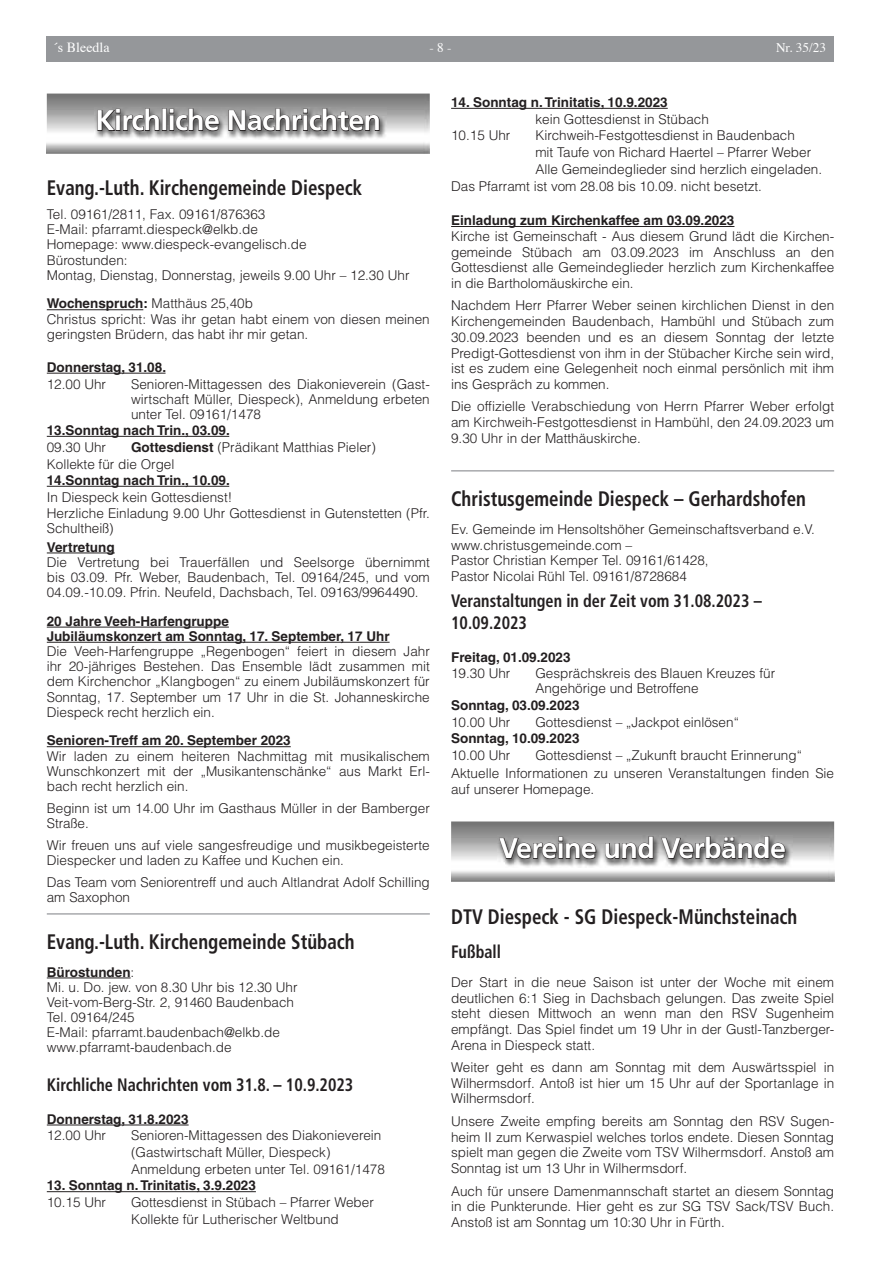
<style>
.page{position:relative;width:881px;height:1263px;background:#fff}
.page>*{position:absolute;margin:0;border:0;box-sizing:border-box;transform-origin:0 0}
.t1{font:700 28.5px "Frutiger LT";letter-spacing:-.02em;color:#fff}
.t2{font:700 condensed 21px "Frutiger LT";color:#231f20;scale:.9 1}
.t3{font:700 condensed 18px/21.8px "Frutiger LT";color:#231f20;scale:.9 1}
.t4{font:13.95px "Times";color:#fff}
.t5{font:300 13.5px/15.8px "Helvetica LT";color:#231f20}
.t6{font:700 13.5px/15.1px "Helvetica LT";color:#231f20}
.t7{font:13.2px "Times";color:#fff}
.s1{font-weight:700}
</style>
<div class="page">
<div style="left:47px;top:36px;width:786px;height:26px;background:#95979a"></div>
<hr style="left:451px;top:226px;width:283px;height:1px;background:#231f20">
<hr style="left:451px;top:470px;width:382px;height:2px;background:#a8a9ad">
<hr style="left:451px;top:108px;width:216px;height:1px;background:#231f20">
<img style="left:497px;top:835px;width:294px;height:32px">
<svg style="left:498px;top:836px;width:98px;height:23px;background:#757575"></svg>
<svg style="left:604px;top:836px;width:49px;height:23px"></svg>
<svg style="left:660px;top:836px;width:125px;height:23px;background:#727172"></svg>
<hr style="left:47px;top:309px;width:96px;height:1px;background:#231f20">
<hr style="left:47px;top:553px;width:68px;height:1px;background:#231f20">
<hr style="left:47px;top:627px;width:182px;height:1px;background:#231f20">
<hr style="left:47px;top:642px;width:342px;height:1px;background:#231f20">
<hr style="left:47px;top:746px;width:243px;height:1px;background:#231f20">
<hr style="left:47px;top:913px;width:382px;height:2px;background:#a8a9ad">
<hr style="left:47px;top:977px;width:83px;height:1px;background:#231f20">
<img style="left:95px;top:108px;width:291px;height:31px">
<svg style="left:97px;top:108px;width:122px;height:23px;background:#706f6f"></svg>
<svg style="left:228px;top:108px;width:152px;height:23px;background:#727172"></svg>
<hr style="left:47px;top:373px;width:118px;height:1px;background:#231f20">
<hr style="left:47px;top:436px;width:182px;height:1px;background:#231f20">
<hr style="left:47px;top:486px;width:182px;height:1px;background:#231f20">
<hr style="left:47px;top:1125px;width:141px;height:1px;background:#231f20">
<hr style="left:47px;top:1191px;width:209px;height:1px;background:#231f20">
<p class="t4" style="left:53px;top:34px;width:58px">´s Bleedla</p>
<p class="t7" style="left:429px;top:35px;width:24px">- 8 -</p>
<p class="t7" style="left:775px;top:35px;width:52px">Nr. 35/23</p>
<h1 class="t1" style="left:96px;top:104px;width:287px">Kirchliche Nachrichten</h1>
<h2 class="t2" style="left:47px;top:176px;width:352px">Evang.-Luth. Kirchengemeinde Diespeck</h2>
<p class="t5" style="left:47px;top:207px;width:364px;line-height:15.1px">Tel. 09161/2811, Fax. 09161/876363<br>E-Mail: pfarramt.diespeck@elkb.de<br>Homepage: www.diespeck-evangelisch.de<br>Bürostunden:<br>Montag, Dienstag, Donnerstag, jeweils 9.00 Uhr – 12.30 Uhr</p>
<p class="t5" style="left:47px;top:296px;width:384px;line-height:15.1px"><span class="s1">Wochenspruch:</span> Matthäus 25,40b<br>Christus spricht: Was ihr getan habt einem von diesen meinen geringsten Brüdern, das habt ihr mir getan.</p>
<p class="t6" style="left:47px;top:359px;width:121px">Donnerstag, 31.08.</p>
<p class="t5" style="left:47px;top:376px;width:61px">12.00 Uhr</p>
<p class="t5" style="left:131px;top:376px;width:300px;line-height:15px;text-align:justify">Senioren-Mittagessen des Diakonieverein (Gast&shy;wirtschaft Müller, Diespeck), Anmeldung erbeten unter Tel. 09161/1478</p>
<p class="t6" style="left:47px;top:422px;width:184px">13.Sonntag nach Trin., 03.09.</p>
<p class="t5" style="left:47px;top:439px;width:61px">09.30 Uhr</p>
<p class="t5" style="left:47px;top:438px;width:330px;line-height:16.8px;text-indent:84px"><span class="s1">Gottesdienst</span> (Prädikant Matthias Pieler)<br>Kollekte für die Orgel</p>
<p class="t6" style="left:47px;top:472px;width:184px">14.Sonntag nach Trin., 10.09.</p>
<p class="t5" style="left:47px;top:488px;width:384px;line-height:16.8px">In Diespeck kein Gottesdienst!<br>Herzliche Einladung 9.00 Uhr Gottesdienst in Gutenstetten (Pfr.</p>
<p class="t5" style="left:47px;top:521px;width:68px">Schultheiß)</p>
<p class="t6" style="left:47px;top:539px;width:69px">Vertretung</p>
<p class="t5" style="left:47px;top:554px;width:384px;line-height:15.1px;text-align:justify">Die Vertretung bei Trauerfällen und Seelsorge übernimmt bis 03.09. Pfr. Weber, Baudenbach, Tel. 09164/245, und vom 04.09.-10.09. Pfrin. Neufeld, Dachsbach, Tel. 09163/9964490.</p>
<p class="t6" style="left:47px;top:613px;width:344px">20 Jahre Veeh-Harfengruppe<br>Jubiläumskonzert am Sonntag, 17. September, 17 Uhr</p>
<p class="t5" style="left:47px;top:643px;width:384px;line-height:15.1px;text-align:justify">Die Veeh-Harfengruppe „Regenbogen“ feiert in diesem Jahr ihr 20-jähriges Bestehen. Das Ensemble lädt zusammen mit dem Kirchenchor „Klangbogen“ zu einem Jubiläumskonzert für Sonntag, 17. September um 17 Uhr in die St. Johanneskirche Diespeck recht herzlich ein.</p>
<p class="t6" style="left:47px;top:733px;width:245px">Senioren-Treff am 20. September 2023</p>
<p class="t5" style="left:47px;top:748px;width:384px;line-height:15.1px;text-align:justify">Wir laden zu einem heiteren Nachmittag mit musikalischem Wunschkonzert mit der „Musikantenschänke“ aus Markt Erl&shy;bach recht herzlich ein.</p>
<p class="t5" style="left:47px;top:800px;width:384px;line-height:15.1px">Beginn ist um 14.00 Uhr im Gasthaus Müller in der Bamberger<br>Straße.</p>
<p class="t5" style="left:47px;top:837px;width:384px;line-height:15.1px">Wir freuen uns auf viele sangesfreudige und musikbegeisterte<br>Diespecker und laden zu Kaffee und Kuchen ein.</p>
<p class="t5" style="left:47px;top:874px;width:384px;line-height:15.1px">Das Team vom Seniorentreff und auch Altlandrat Adolf Schilling am Saxophon</p>
<h2 class="t2" style="left:47px;top:929px;width:343px">Evang.-Luth. Kirchengemeinde Stübach</h2>
<p class="t5" style="left:47px;top:964px;width:252px;line-height:15.1px"><span class="s1">Bürostunden</span>:<br>Mi. u. Do. jew. von 8.30 Uhr bis 12.30 Uhr<br>Veit-vom-Berg-Str. 2, 91460 Baudenbach<br>Tel. 09164/245<br>E-Mail: pfarramt.baudenbach@elkb.de www.pfarramt-baudenbach.de</p>
<h3 class="t3" style="left:47px;top:1074px;width:342px">Kirchliche Nachrichten vom 31.8. – 10.9.2023</h3>
<p class="t6" style="left:47px;top:1111px;width:143px">Donnerstag, 31.8.2023</p>
<p class="t5" style="left:47px;top:1127px;width:61px">12.00 Uhr</p>
<p class="t5" style="left:131px;top:1127px;width:255px;line-height:16.8px">Senioren-Mittagessen des Diakonieverein (Gastwirtschaft Müller, Diespeck)<br>Anmeldung erbeten unter Tel. 09161/1478</p>
<p class="t6" style="left:47px;top:1178px;width:210px">13. Sonntag n. Trinitatis, 3.9.2023</p>
<p class="t5" style="left:47px;top:1194px;width:61px">10.15 Uhr</p>
<p class="t5" style="left:131px;top:1194px;width:244px;line-height:16.8px">Gottesdienst in Stübach – Pfarrer Weber<br>Kollekte für Lutherischer Weltbund</p>
<p class="t6" style="left:451px;top:94px;width:218px">14. Sonntag n. Trinitatis, 10.9.2023</p>
<p class="t5" style="left:535px;top:111px;width:175px">kein Gottesdienst in Stübach</p>
<p class="t5" style="left:451px;top:128px;width:61px">10.15 Uhr</p>
<p class="t5" style="left:535px;top:128px;width:261px">Kirchweih-Festgottesdienst in Baudenbach</p>
<p class="t5" style="left:535px;top:144px;width:277px">mit Taufe von Richard Haertel – Pfarrer Weber</p>
<p class="t5" style="left:535px;top:161px;width:288px">Alle Gemeindeglieder sind herzlich eingeladen.</p>
<p class="t5" style="left:451px;top:178px;width:312px">Das Pfarramt ist vom 28.08 bis 10.09. nicht besetzt.</p>
<p class="t6" style="left:451px;top:213px;width:285px">Einladung zum Kirchenkaffee am 03.09.2023</p>
<p class="t5" style="left:451px;top:228px;width:384px;text-align:justify">Kirche ist Gemeinschaft - Aus diesem Grund lädt die Kirchen&shy;gemeinde Stübach am 03.09.2023 im Anschluss an den Gottesdienst alle Gemeindeglieder herzlich zum Kirchenkaffee in die Bartholomäuskirche ein.</p>
<p class="t5" style="left:451px;top:298px;width:384px;text-align:justify">Nachdem Herr Pfarrer Weber seinen kirchlichen Dienst in den Kirchengemeinden Baudenbach, Hambühl und Stübach zum 30.09.2023 beenden und es an diesem Sonntag der letzte Predigt-Gottesdienst von ihm in der Stübacher Kirche sein wird, ist es zudem eine Gelegenheit noch einmal persönlich mit ihm ins Gespräch zu kommen.</p>
<p class="t5" style="left:451px;top:399px;width:384px;text-align:justify">Die offizielle Verabschiedung von Herrn Pfarrer Weber erfolgt am Kirchweih-Festgottesdienst in Hambühl, den 24.09.2023 um 9.30 Uhr in der Matthäuskirche.</p>
<h2 class="t2" style="left:451px;top:486px;width:395px">Christusgemeinde Diespeck – Gerhardshofen</h2>
<p class="t5" style="left:451px;top:521px;width:365px">Ev. Gemeinde im Hensoltshöher Gemeinschaftsverband e.V. www.christusgemeinde.com –<br>Pastor Christian Kemper Tel. 09161/61428,<br>Pastor Nicolai Rühl Tel. 09161/8728684</p>
<h3 class="t3" style="left:451px;top:590px;width:346px">Veranstaltungen in der Zeit vom 31.08.2023 –<br>10.09.2023</h3>
<p class="t6" style="left:451px;top:649px;width:121px">Freitag, 01.09.2023</p>
<p class="t5" style="left:451px;top:666px;width:61px">19.30 Uhr</p>
<p class="t5" style="left:535px;top:666px;width:241px;line-height:15px">Gesprächskreis des Blauen Kreuzes für<br>Angehörige und Betroffene</p>
<p class="t6" style="left:451px;top:697px;width:130px">Sonntag, 03.09.2023</p>
<p class="t5" style="left:451px;top:714px;width:61px">10.00 Uhr</p>
<p class="t5" style="left:535px;top:714px;width:205px">Gottesdienst – „Jackpot einlösen“</p>
<p class="t6" style="left:451px;top:730px;width:130px">Sonntag, 10.09.2023</p>
<p class="t5" style="left:451px;top:747px;width:61px">10.00 Uhr</p>
<p class="t5" style="left:451px;top:745px;width:384px;line-height:18.8px;text-indent:84px">Gottesdienst – „Zukunft braucht Erinnerung“<br>Aktuelle Informationen zu unseren Veranstaltungen finden Sie</p>
<p class="t5" style="left:451px;top:781px;width:145px">auf unserer Homepage.</p>
<h1 class="t1" style="left:499px;top:832px;width:288px">Vereine und Verbände</h1>
<h2 class="t2" style="left:451px;top:904px;width:386px">DTV Diespeck - SG Diespeck-Münchsteinach</h2>
<h3 class="t3" style="left:451px;top:941px;width:57px">Fußball</h3>
<p class="t5" style="left:451px;top:974px;width:384px;text-align:justify">Der Start in die neue Saison ist unter der Woche mit einem deutlichen 6:1 Sieg in Dachsbach gelungen. Das zweite Spiel steht diesen Mittwoch an wenn man den RSV Sugenheim empfängt. Das Spiel findet um 19 Uhr in der Gustl-Tanzberger-Arena in Diespeck statt.</p>
<p class="t5" style="left:451px;top:1059px;width:384px;text-align:justify">Weiter geht es dann am Sonntag mit dem Auswärtsspiel in Wilhermsdorf. Antoß ist hier um 15 Uhr auf der Sportanlage in Wilhermsdorf.</p>
<p class="t5" style="left:451px;top:1113px;width:384px;text-align:justify">Unsere Zweite empfing bereits am Sonntag den RSV Sugen&shy;heim II zum Kerwaspiel welches torlos endete. Diesen Sonntag spielt man gegen die Zweite vom TSV Wilhermsdorf. Anstoß am Sonntag ist um 13 Uhr in Wilhermsdorf.</p>
<p class="t5" style="left:451px;top:1183px;width:384px;text-align:justify">Auch für unsere Damenmannschaft startet an diesem Sonntag in die Punkterunde. Hier geht es zur SG TSV Sack/TSV Buch.<br>Anstoß ist am Sonntag um 10:30 Uhr in Fürth.</p>
</div>
